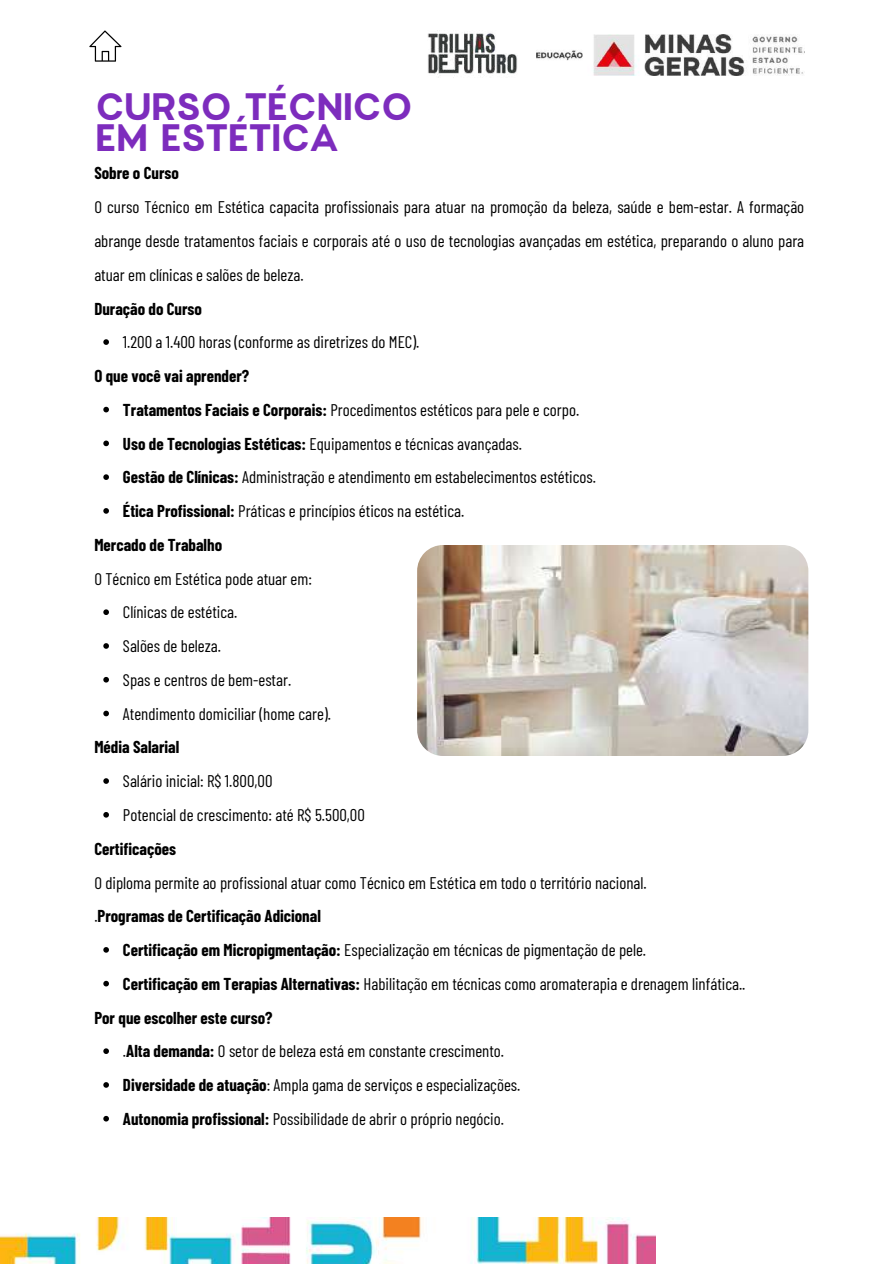
<style>
.page{position:relative;width:894px;height:1264px;background:#fff}
.page>*{position:absolute;margin:0;border:0;box-sizing:border-box;transform-origin:0 0}
.t1{font:700 37.5px/30.3px "Charlevoix Pro";letter-spacing:-.04em;color:#7d2cbd}
.t2{font:16.8px/33.8px "Barlow Condensed";color:#000}
.t3{font:700 16.8px "Barlow Condensed";color:#000}
.s1{font-weight:700}
</style>
<div class="page">
<img style="left:428px;top:30px;width:89px;height:48px">
<img style="left:536px;top:35px;width:267px;height:41px">
<img style="left:0;top:1217px;width:654px;height:46px">
<svg style="left:103px;top:339px;width:6px;height:6px"></svg>
<svg style="left:103px;top:407px;width:6px;height:5px"></svg>
<svg style="left:103px;top:440px;width:6px;height:6px"></svg>
<svg style="left:103px;top:474px;width:6px;height:6px"></svg>
<svg style="left:103px;top:508px;width:6px;height:5px"></svg>
<svg style="left:103px;top:609px;width:6px;height:6px"></svg>
<svg style="left:103px;top:643px;width:6px;height:5px"></svg>
<svg style="left:103px;top:677px;width:6px;height:5px"></svg>
<svg style="left:103px;top:710px;width:6px;height:6px"></svg>
<svg style="left:103px;top:778px;width:6px;height:5px"></svg>
<svg style="left:103px;top:812px;width:6px;height:5px"></svg>
<svg style="left:103px;top:947px;width:6px;height:5px"></svg>
<svg style="left:103px;top:980px;width:6px;height:6px"></svg>
<svg style="left:103px;top:1048px;width:6px;height:5px"></svg>
<svg style="left:103px;top:1082px;width:6px;height:5px"></svg>
<svg style="left:103px;top:1115px;width:6px;height:6px"></svg>
<svg style="left:89px;top:30px;width:32px;height:32px"></svg>
<img style="left:417px;top:545px;width:391px;height:211px">
<h1 class="t1" style="left:94px;top:90px;width:320px">CURSO TÉCNICO<br>EM ESTÉTICA</h1>
<p class="t3" style="left:94px;top:163px;width:86px">Sobre o Curso</p>
<p class="t2" style="left:94px;top:190px;width:711px;text-align:justify">O curso Técnico em Estética capacita profissionais para atuar na promoção da beleza, saúde e bem-estar. A formação abrange desde tratamentos faciais e corporais até o uso de tecnologias avançadas em estética, preparando o aluno para atuar em clínicas e salões de beleza.</p>
<p class="t3" style="left:94px;top:298px;width:109px">Duração do Curso</p>
<p class="t2" style="left:123px;top:325px;width:298px">1.200 a 1.400 horas (conforme as diretrizes do MEC).</p>
<p class="t3" style="left:94px;top:365px;width:156px">O que você vai aprender?</p>
<p class="t2" style="left:123px;top:392px;width:457px"><span class="s1">Tratamentos Faciais e Corporais:</span> Procedimentos estéticos para pele e corpo.</p>
<p class="t2" style="left:123px;top:426px;width:400px"><span class="s1">Uso de Tecnologias Estéticas:</span> Equipamentos e técnicas avançadas.</p>
<p class="t2" style="left:123px;top:460px;width:474px"><span class="s1">Gestão de Clínicas:</span> Administração e atendimento em estabelecimentos estéticos.</p>
<p class="t2" style="left:123px;top:493px;width:342px"><span class="s1">Ética Profissional:</span> Práticas e princípios éticos na estética.</p>
<p class="t3" style="left:94px;top:534px;width:129px">Mercado de Trabalho</p>
<p class="t2" style="left:123px;top:561px;width:209px;text-indent:-29px">O Técnico em Estética pode atuar em:<br>Clínicas de estética.<br>Salões de beleza.<br>Spas e centros de bem-estar.<br>Atendimento domiciliar (home care).</p>
<p class="t3" style="left:94px;top:736px;width:86px">Média Salarial</p>
<p class="t2" style="left:123px;top:763px;width:243px">Salário inicial: R$ 1.800,00<br>Potencial de crescimento: até R$ 5.500,00</p>
<p class="t3" style="left:94px;top:838px;width:83px">Certificações</p>
<p class="t2" style="left:94px;top:865px;width:554px">O diploma permite ao profissional atuar como Técnico em Estética em todo o território nacional. .<span class="s1">Programas de Certificação Adicional</span></p>
<p class="t2" style="left:123px;top:932px;width:524px"><span class="s1">Certificação em Micropigmentação:</span> Especialização em técnicas de pigmentação de pele.</p>
<p class="t2" style="left:123px;top:966px;width:624px"><span class="s1">Certificação em Terapias Alternativas:</span> Habilitação em técnicas como aromaterapia e drenagem linfática..</p>
<p class="t3" style="left:94px;top:1006px;width:180px">Por que escolher este curso?</p>
<p class="t2" style="left:123px;top:1033px;width:382px">.<span class="s1">Alta demanda:</span> O setor de beleza está em constante crescimento.</p>
<p class="t2" style="left:123px;top:1067px;width:399px"><span class="s1">Diversidade de atuação</span>: Ampla gama de serviços e especializações.</p>
<p class="t2" style="left:123px;top:1101px;width:382px"><span class="s1">Autonomia profissional:</span> Possibilidade de abrir o próprio negócio.</p>
</div>
